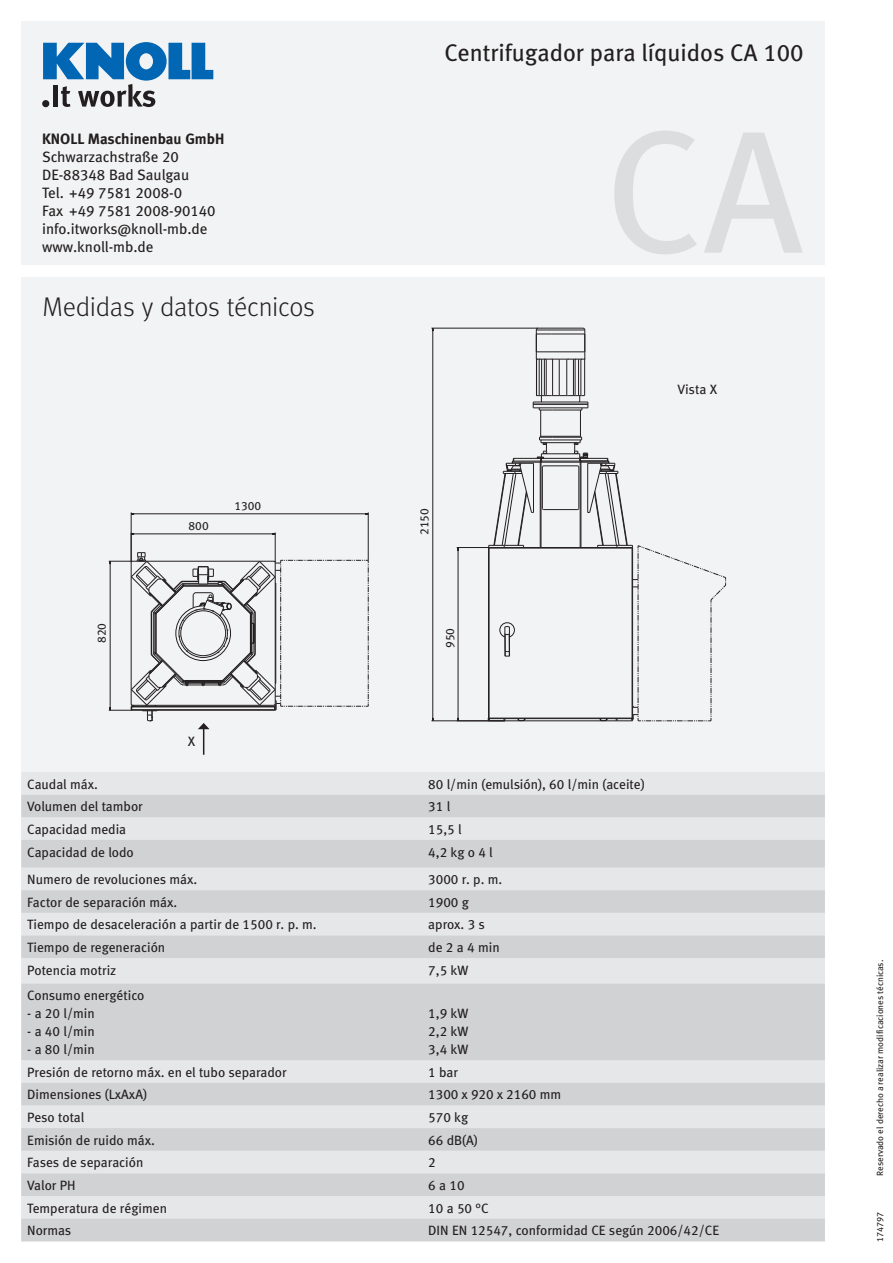
<style>
.page{position:relative;width:893px;height:1263px;background:#fff}
.page>*{position:absolute;margin:0;border:0;box-sizing:border-box;transform-origin:0 0}
.t1{font:174px "Meta Book LF";color:#dcdddf}
.t2{font:27px "Meta Light LF";letter-spacing:-.015em;color:#231f20}
.t3{font:24px "Meta Book LF";color:#231f20}
.t4{font:15px/18px "Meta Book LF";color:#231f20}
.t5{font:15px "Meta Bold LF";color:#231f20}
.t6{font:13.5px/18px "Meta Book LF";color:#231f20;text-align:justify}
.t7{font:13.5px "Meta Pro";letter-spacing:-.01em;color:#231f20}
.t8{font:12px "Meta Book LF";color:#231f20}
.t9{font:9px "Meta Book LF";color:#231f20}
</style>
<div class="page">
<div style="left:21px;top:21px;width:804px;height:243px;background:#f2f3f4"></div>
<div style="left:21px;top:277px;width:804px;height:965px;background:#f2f3f4"></div>
<hr style="left:431px;top:328px;width:107px;height:1px;background:#231f20">
<hr style="left:431px;top:720px;width:74px;height:1px;background:#231f20">
<hr style="left:432px;top:328px;width:1px;height:393px;background:#231f20">
<hr style="left:131px;top:512px;width:1px;height:50px;background:#231f20">
<hr style="left:368px;top:512px;width:1px;height:48px;background:#231f20">
<hr style="left:131px;top:513px;width:237px;height:1px;background:#231f20">
<hr style="left:275px;top:532px;width:1px;height:30px;background:#231f20">
<hr style="left:131px;top:533px;width:144px;height:1px;background:#231f20">
<hr style="left:457px;top:547px;width:32px;height:1px;background:#231f20">
<hr style="left:458px;top:547px;width:1px;height:174px;background:#231f20">
<hr style="left:559px;top:359px;width:1px;height:37px;background:#231f20">
<hr style="left:566px;top:359px;width:1px;height:37px;background:#231f20">
<hr style="left:552px;top:359px;width:1px;height:37px;background:#231f20">
<hr style="left:573px;top:359px;width:1px;height:37px;background:#231f20">
<hr style="left:546px;top:359px;width:1px;height:37px;background:#231f20">
<hr style="left:575px;top:359px;width:1px;height:37px;background:#231f20">
<hr style="left:544px;top:359px;width:1px;height:37px;background:#231f20">
<hr style="left:578px;top:359px;width:1px;height:37px;background:#231f20">
<hr style="left:541px;top:359px;width:1px;height:37px;background:#231f20">
<hr style="left:580px;top:359px;width:1px;height:37px;background:#231f20">
<hr style="left:539px;top:359px;width:1px;height:37px;background:#231f20">
<hr style="left:536px;top:359px;width:1px;height:37px;background:#231f20">
<hr style="left:584px;top:359px;width:1px;height:37px;background:#231f20">
<svg style="left:536px;top:327px;width:50px;height:33px"></svg>
<svg style="left:488px;top:395px;width:239px;height:326px"></svg>
<svg style="left:109px;top:552px;width:260px;height:203px"></svg>
<div style="left:21px;top:772px;width:804px;height:68px;background:#e6e7e9"></div>
<div style="left:21px;top:795px;width:804px;height:22px;background:#d1d2d4"></div>
<svg style="left:21px;top:840px;width:804px;height:401px;fill:#d1d2d4"></svg>
<svg style="left:43px;top:42px;width:170px;height:65px"></svg>
<p class="t5" style="left:42px;top:129px;width:184px">KNOLL Maschinenbau GmbH</p>
<p class="t4" style="left:42px;top:147px;width:175px">Schwarzachstraße 20<br>DE-88348 Bad Saulgau<br>Tel. +49 7581 2008-0<br>Fax +49 7581 2008-90140 info.itworks@knoll-mb.de www.knoll-mb.de</p>
<h2 class="t2" style="left:43px;top:291px;width:274px">Medidas y datos técnicos</h2>
<p class="t8" style="left:95px;top:643px;width:22px;rotate:-90deg">820</p>
<p class="t8" style="left:189px;top:519px;width:22px">800</p>
<p class="t8" style="left:234px;top:498px;width:28px">1300</p>
<p class="t7" style="left:188px;top:731px;width:9px">X</p>
<h3 class="t3" style="left:445px;top:39px;width:361px">Centrifugador para líquidos CA 100</h3>
<h1 class="t1" style="left:605px;top:90px;width:200px">CA</h1>
<p class="t8" style="left:417px;top:535px;width:28px;rotate:-90deg">2150</p>
<p class="t8" style="left:443px;top:648px;width:22px;rotate:-90deg">950</p>
<p class="t7" style="left:677px;top:378px;width:41px">Vista X</p>
<p class="t6" style="left:27px;top:775px;width:72px">Caudal máx.</p>
<p class="t6" style="left:428px;top:775px;width:218px">80 l/min (emulsión), 60 l/min (aceite)</p>
<p class="t6" style="left:27px;top:797px;width:117px">Volumen del tambor</p>
<p class="t6" style="left:428px;top:797px;width:24px">31 l</p>
<p class="t6" style="left:27px;top:820px;width:100px">Capacidad media</p>
<p class="t6" style="left:428px;top:820px;width:35px">15,5 l</p>
<p class="t6" style="left:27px;top:843px;width:108px">Capacidad de lodo</p>
<p class="t6" style="left:428px;top:843px;width:66px">4,2 kg o 4 l</p>
<p class="t6" style="left:27px;top:870px;width:172px">Numero de revoluciones máx.</p>
<p class="t6" style="left:428px;top:870px;width:76px">3000 r. p. m.</p>
<p class="t6" style="left:27px;top:893px;width:152px">Factor de separación máx.</p>
<p class="t6" style="left:428px;top:893px;width:42px">1900 g</p>
<p class="t6" style="left:27px;top:915px;width:291px">Tiempo de desaceleración a partir de 1500 r. p. m.</p>
<p class="t6" style="left:428px;top:915px;width:58px">aprox. 3 s</p>
<p class="t6" style="left:27px;top:938px;width:140px">Tiempo de regeneración</p>
<p class="t6" style="left:428px;top:938px;width:73px">de 2 a 4 min</p>
<p class="t6" style="left:27px;top:961px;width:91px">Potencia motriz</p>
<p class="t6" style="left:428px;top:961px;width:42px">7,5 kW</p>
<p class="t6" style="left:27px;top:986px;width:119px">Consumo energético</p>
<p class="t6" style="left:27px;top:1004px;width:69px">- a 20 l/min</p>
<p class="t6" style="left:27px;top:1022px;width:69px">- a 40 l/min</p>
<p class="t6" style="left:27px;top:1040px;width:69px">- a 80 l/min</p>
<p class="t6" style="left:428px;top:1004px;width:42px">1,9 kW 2,2 kW 3,4 kW</p>
<p class="t6" style="left:27px;top:1063px;width:261px">Presión de retorno máx. en el tubo separador</p>
<p class="t6" style="left:428px;top:1063px;width:31px">1 bar</p>
<p class="t6" style="left:27px;top:1085px;width:121px">Dimensiones (LxAxA)</p>
<p class="t6" style="left:428px;top:1085px;width:135px">1300 x 920 x 2160 mm</p>
<p class="t6" style="left:27px;top:1108px;width:59px">Peso total</p>
<p class="t6" style="left:428px;top:1108px;width:41px">570 kg</p>
<p class="t6" style="left:27px;top:1131px;width:129px">Emisión de ruido máx.</p>
<p class="t6" style="left:428px;top:1131px;width:51px">66 dB(A)</p>
<p class="t6" style="left:27px;top:1153px;width:118px">Fases de separación</p>
<p class="t6" style="left:428px;top:1153px;width:9px">2</p>
<p class="t6" style="left:27px;top:1176px;width:50px">Valor PH</p>
<p class="t6" style="left:428px;top:1176px;width:38px">6 a 10</p>
<p class="t6" style="left:27px;top:1199px;width:141px">Temperatura de régimen</p>
<p class="t6" style="left:428px;top:1199px;width:62px">10 a 50 °C</p>
<p class="t6" style="left:27px;top:1221px;width:46px">Normas</p>
<p class="t6" style="left:428px;top:1221px;width:292px">DIN EN 12547, conformidad CE según 2006/42/CE</p>
<p class="t9" style="left:875px;top:1176px;width:217px;rotate:-90deg">Reservado el derecho a realizar modificaciones técnicas.</p>
<p class="t9" style="left:875px;top:1242px;width:32px;rotate:-90deg">174797</p>
</div>
